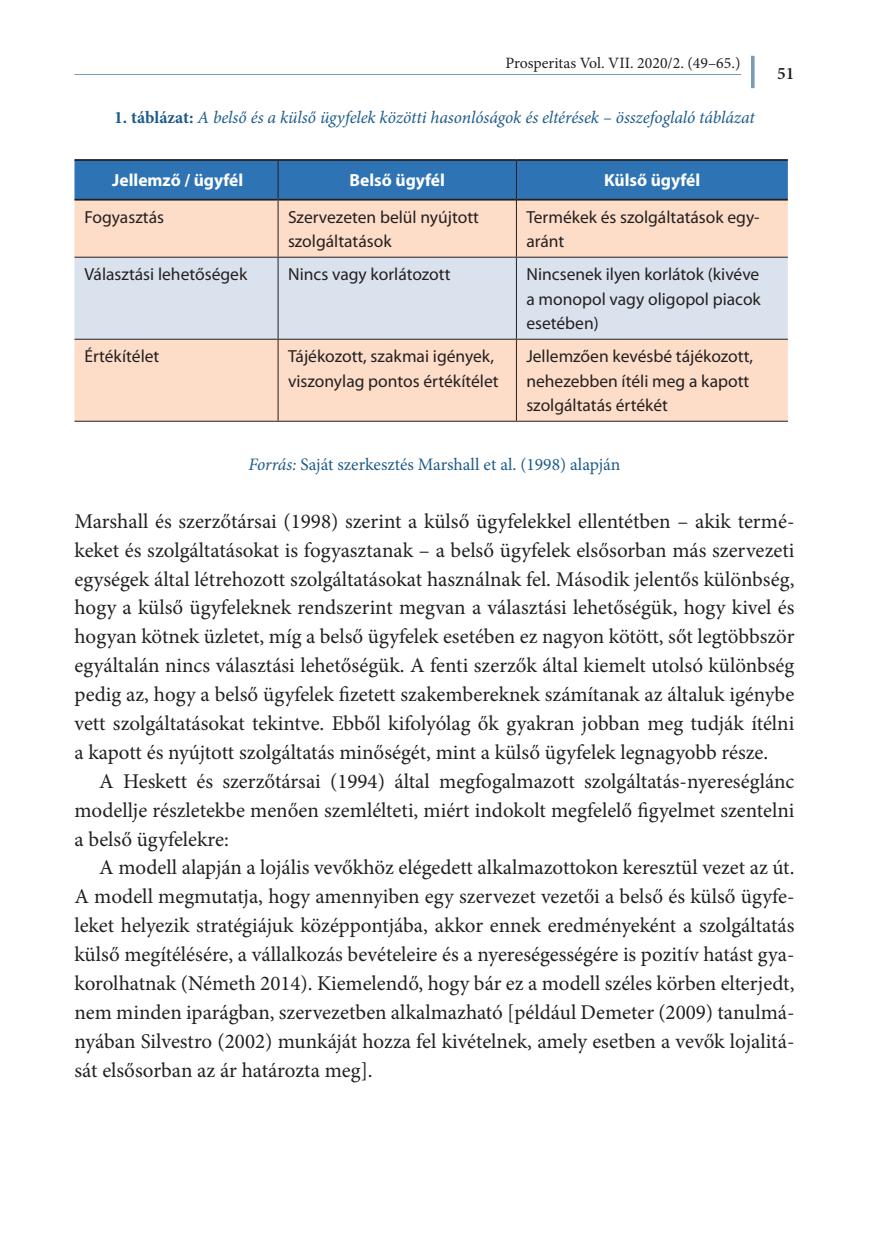
<style>
.page{position:relative;width:869px;height:1241px;background:#fff}
.page>*{position:absolute;margin:0;border:0;box-sizing:border-box;transform-origin:0 0}
.Kenyér{font:21px/28.9px "Minion Pro";color:#231f20;text-align:justify}
.kenyér_tompa{font:21px/28.9px "Minion Pro";color:#231f20;text-align:justify}
.Tábla_kenyér{font:17.5px/24.5px "Myriad Pro";color:#231f20}
.Táblacím{font:italic 17.5px "Minion Pro";letter-spacing:-.005em;color:#1c5b8b}
.Forrás{font:17.5px "Minion Pro";color:#1c5b8b}
.táblafej{font:700 17.5px "Myriad Pro";color:#fff}
.t1{font:600 17.5px "Minion Pro";color:#231f20}
.t2{font:15.75px "Minion Pro";color:#231f20}
.s1{font-weight:700;font-style:normal}
.s2{font-style:italic}
</style>
<div class="page">
<hr style="left:74px;top:74px;width:666px;height:1px;background:#779db9">
<svg style="left:751px;top:56px;width:3px;height:32px"></svg>
<div style="left:74px;top:161px;width:713px;height:38px;background:#2e74b5"></div>
<div style="left:74px;top:200px;width:713px;height:221px;background:#fddcc8"></div>
<div style="left:74px;top:258px;width:713px;height:81px;background:#dae3ed"></div>
<hr style="left:74px;top:159px;width:204px;height:2px;background:#231f20">
<hr style="left:278px;top:159px;width:238px;height:2px;background:#231f20">
<hr style="left:516px;top:159px;width:271px;height:2px;background:#231f20">
<hr style="left:74px;top:199px;width:203px;height:1px;background:#231f20">
<hr style="left:278px;top:199px;width:237px;height:1px;background:#231f20">
<hr style="left:516px;top:199px;width:271px;height:1px;background:#231f20">
<hr style="left:74px;top:257px;width:204px;height:1px;background:#231f20">
<hr style="left:278px;top:257px;width:238px;height:1px;background:#231f20">
<hr style="left:516px;top:257px;width:271px;height:1px;background:#231f20">
<hr style="left:277px;top:161px;width:1px;height:39px;background:#231f20">
<hr style="left:515px;top:161px;width:1px;height:39px;background:#231f20">
<hr style="left:277px;top:200px;width:1px;height:57px;background:#231f20">
<hr style="left:515px;top:200px;width:1px;height:57px;background:#231f20">
<hr style="left:277px;top:257px;width:1px;height:82px;background:#231f20">
<hr style="left:515px;top:257px;width:1px;height:82px;background:#231f20">
<hr style="left:277px;top:339px;width:1px;height:82px;background:#231f20">
<hr style="left:515px;top:339px;width:1px;height:82px;background:#231f20">
<hr style="left:74px;top:421px;width:204px;height:1px;background:#231f20">
<hr style="left:278px;top:421px;width:238px;height:1px;background:#231f20">
<hr style="left:516px;top:421px;width:271px;height:1px;background:#231f20">
<hr style="left:74px;top:339px;width:204px;height:1px;background:#231f20">
<hr style="left:278px;top:339px;width:238px;height:1px;background:#231f20">
<hr style="left:516px;top:339px;width:271px;height:1px;background:#231f20">
<p class="t2" style="left:505px;top:53px;width:236px">Prosperitas Vol. VII. 2020/2. (49–65.)</p>
<p class="Táblacím" style="left:114px;top:106px;width:642px"><span class="s1">1. táblázat:</span> A belső és a külső ügyfelek közötti hasonlóságok és eltérések – összefoglaló táblázat</p>
<p class="t1" style="left:776px;top:61px;width:19px">51</p>
<p class="táblafej" style="left:112px;top:169px;width:132px">Jellemző / ügyfél</p>
<p class="táblafej" style="left:349px;top:169px;width:97px">Belső ügyfél</p>
<p class="táblafej" style="left:603px;top:169px;width:98px">Külső ügyfél</p>
<p class="Tábla_kenyér" style="left:84px;top:204px;width:81px">Fogyasztás</p>
<p class="Tábla_kenyér" style="left:288px;top:204px;width:192px">Szervezeten belül nyújtott szolgáltatások</p>
<p class="Tábla_kenyér" style="left:526px;top:204px;width:234px">Termékek és szolgáltatások egy&shy;aránt</p>
<p class="Tábla_kenyér" style="left:84px;top:262px;width:164px">Választási lehetőségek</p>
<p class="Tábla_kenyér" style="left:288px;top:262px;width:164px">Nincs vagy korlátozott</p>
<p class="Tábla_kenyér" style="left:526px;top:262px;width:236px;text-align:justify">Nincsenek ilyen korlátok (kivéve a monopol vagy oligopol piacok esetében)</p>
<p class="Tábla_kenyér" style="left:84px;top:344px;width:76px">Értékítélet</p>
<p class="Tábla_kenyér" style="left:288px;top:344px;width:212px">Tájékozott, szakmai igények, viszonylag pontos értékítélet</p>
<p class="Tábla_kenyér" style="left:526px;top:344px;width:228px">Jellemzően kevésbé tájékozott, nehezebben ítéli meg a kapott szolgáltatás értékét</p>
<p class="Forrás" style="left:248px;top:452px;width:373px"><span class="s2">Forrás:</span> Saját szerkesztés Marshall et al. (1998) alapján</p>
<p class="kenyér_tompa" style="left:74px;top:506px;width:721px">Marshall és szerzőtársai (1998) szerint a külső ügyfelekkel ellentétben – akik termé&shy;keket és szolgáltatásokat is fogyasztanak – a belső ügyfelek elsősorban más szervezeti egységek által létrehozott szolgáltatásokat használnak fel. Második jelentős különbség, hogy a külső ügyfeleknek rendszerint megvan a választási lehetőségük, hogy kivel és hogyan kötnek üzletet, míg a belső ügyfelek esetében ez nagyon kötött, sőt legtöbbször egyáltalán nincs választási lehetőségük. A fenti szerzők által kiemelt utolsó különbség pedig az, hogy a belső ügyfelek fizetett szakembereknek számítanak az általuk igénybe vett szolgáltatásokat tekintve. Ebből kifolyólag ők gyakran jobban meg tudják ítélni a kapott és nyújtott szolgáltatás minőségét, mint a külső ügyfelek legnagyobb része.</p>
<p class="Kenyér" style="left:74px;top:766px;width:721px;text-indent:25px">A Heskett és szerzőtársai (1994) által megfogalmazott szolgáltatás-nyereséglánc modellje részletekbe menően szemlélteti, miért indokolt megfelelő figyelmet szentelni a belső ügyfelekre:</p>
<p class="Kenyér" style="left:74px;top:853px;width:721px;text-indent:25px">A modell alapján a lojális vevőkhöz elégedett alkalmazottokon keresztül vezet az út.<br>A modell megmutatja, hogy amennyiben egy szervezet vezetői a belső és külső ügyfe&shy;leket helyezik stratégiájuk középpontjába, akkor ennek eredményeként a szolgáltatás külső megítélésére, a vállalkozás bevételeire és a nyereségességére is pozitív hatást gya&shy;korolhatnak (Németh 2014). Kiemelendő, hogy bár ez a modell széles körben elterjedt, nem minden iparágban, szervezetben alkalmazható [például Demeter (2009) tanulmá&shy;nyában Silvestro (2002) munkáját hozza fel kivételnek, amely esetben a vevők lojalitá&shy;sát elsősorban az ár határozta meg].</p>
</div>
